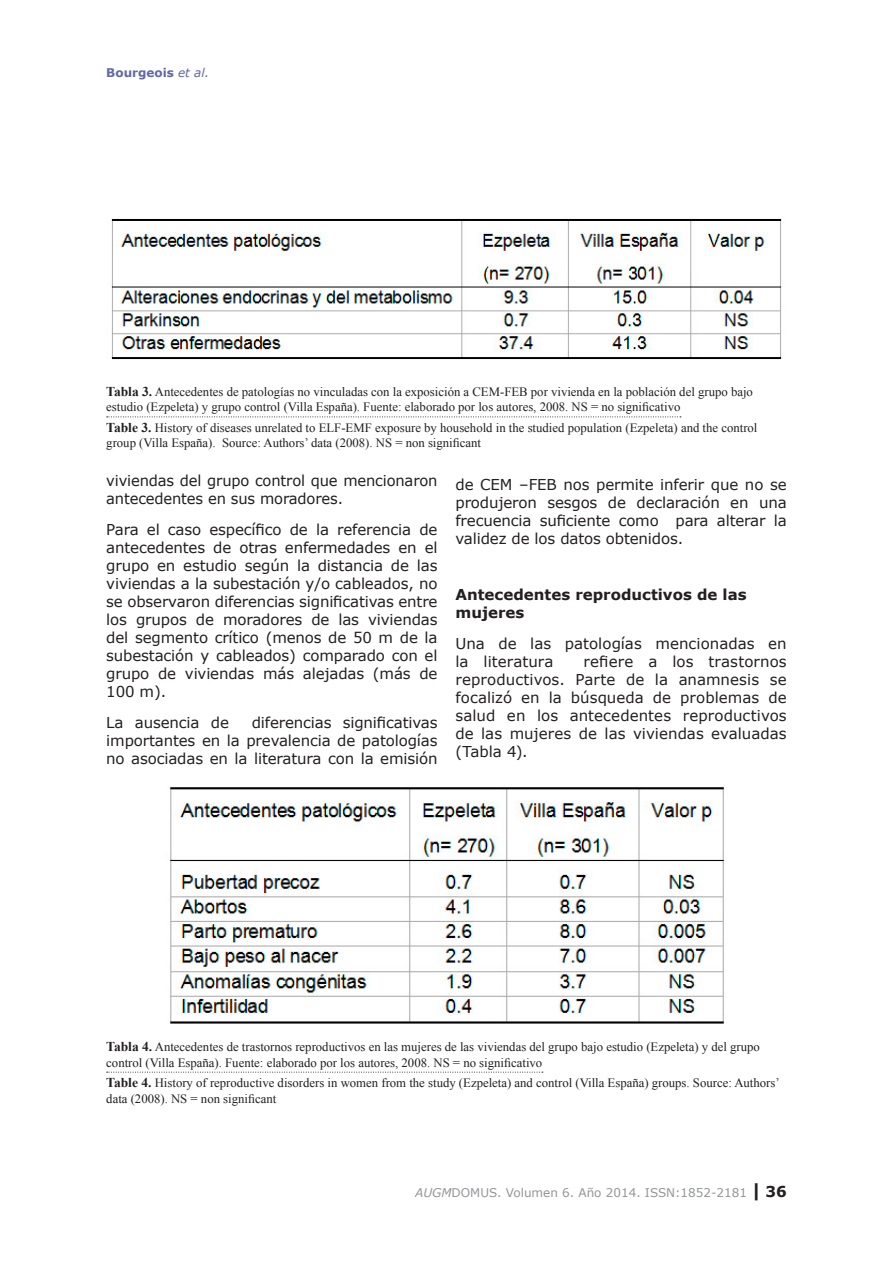
<style>
.page{position:relative;width:893px;height:1263px;background:#fff}
.page>*{position:absolute;margin:0;border:0;box-sizing:border-box;transform-origin:0 0}
.TEXTO_GENERAL{font:15px/18px "Verdana";letter-spacing:-.01em;color:#231f20;text-align:justify}
.BAJADAS_DE_SUBTITULO{font:700 15px/18px "Verdana";color:#231f20}
.figuras{font:12.75px/15.3px "Times New Roman";color:#231f20}
.figuras_-_sin_filete{font:12.75px/15.3px "Times New Roman";color:#231f20}
.t1{font:12px "Verdana";color:#939598}
.t2{font:700 12px "Verdana";color:#6168a7}
.s1{font-weight:400;font-style:italic}
.s2{font-weight:700;font-size:13.5px}
.s3{font-style:italic}
.s4{font-weight:700;font-size:18px;color:#231f20}
.s5{font-weight:700;font-size:15px;color:#231f20}
</style>
<div class="page">
<svg style="left:107px;top:1072px;width:436px;height:1px"></svg>
<img style="left:170px;top:787px;width:554px;height:237px">
<img style="left:111px;top:218px;width:671px;height:142px">
<svg style="left:107px;top:416px;width:574px;height:1px"></svg>
<p class="t2" style="left:106px;top:64px;width:104px">Bourgeois <span class="s1">et al.</span></p>
<p class="figuras" style="left:106px;top:384px;width:648px"><span class="s2">Tabla 3.</span> Antecedentes de patologías no vinculadas con la exposición a CEM-FEB por vivienda en la población del grupo bajo estudio (Ezpeleta) y grupo control (Villa España). Fuente: elaborado por los autores, 2008. NS = no significativo</p>
<p class="figuras_-_sin_filete" style="left:106px;top:420px;width:653px"><span class="s2">Table 3.</span> History of diseases unrelated to ELF-EMF exposure by household in the studied population (Ezpeleta) and the control group (Villa España). Source: Authors’ data (2008). NS = non significant</p>
<p class="TEXTO_GENERAL" style="left:106px;top:472px;width:333px">viviendas del grupo control que mencionaron antecedentes en sus moradores.</p>
<p class="TEXTO_GENERAL" style="left:106px;top:520px;width:333px">Para el caso específico de la referencia de antecedentes de otras enfermedades en el grupo en estudio según la distancia de las viviendas a la subestación y/o cableados, no se observaron diferencias significativas entre los grupos de moradores de las viviendas del segmento crítico (menos de 50 m de la subestación y cableados) comparado con el grupo de viviendas más alejadas (más de 100 m).</p>
<p class="TEXTO_GENERAL" style="left:106px;top:713px;width:124px">La ausencia de</p>
<p class="TEXTO_GENERAL" style="left:106px;top:713px;width:333px;text-indent:145px">diferencias significativas importantes en la prevalencia de patologías no asociadas en la literatura con la emisión</p>
<p class="TEXTO_GENERAL" style="left:455px;top:475px;width:333px">de CEM –FEB nos permite inferir que no se produjeron sesgos de declaración en una frecuencia suficiente como para alterar la validez de los datos obtenidos.</p>
<p class="BAJADAS_DE_SUBTITULO" style="left:455px;top:586px;width:293px">Antecedentes reproductivos de las mujeres</p>
<p class="TEXTO_GENERAL" style="left:455px;top:635px;width:333px">Una de las patologías mencionadas en la literatura</p>
<p class="TEXTO_GENERAL" style="left:455px;top:653px;width:333px;text-indent:128px">refiere a los trastornos reproductivos. Parte de la anamnesis se focalizó en la búsqueda de problemas de salud en los antecedentes reproductivos de las mujeres de las viviendas evaluadas (Tabla 4).</p>
<p class="figuras" style="left:106px;top:1039px;width:655px"><span class="s2">Tabla 4.</span> Antecedentes de trastornos reproductivos en las mujeres de las viviendas del grupo bajo estudio (Ezpeleta) y del grupo control (Villa España). Fuente: elaborado por los autores, 2008. NS = no significativo</p>
<p class="figuras_-_sin_filete" style="left:106px;top:1075px;width:675px"><span class="s2">Table 4.</span> History of reproductive disorders in women from the study (Ezpeleta) and control (Villa España) groups. Source: Authors’ data (2008). NS = non significant</p>
<p class="t1" style="left:415px;top:1184px;width:373px"><span class="s3">AUGM</span>DOMUS. Volumen 6. Año 2014. ISSN:1852-2181 <span class="s4">|</span> <span class="s5">36</span></p>
</div>
